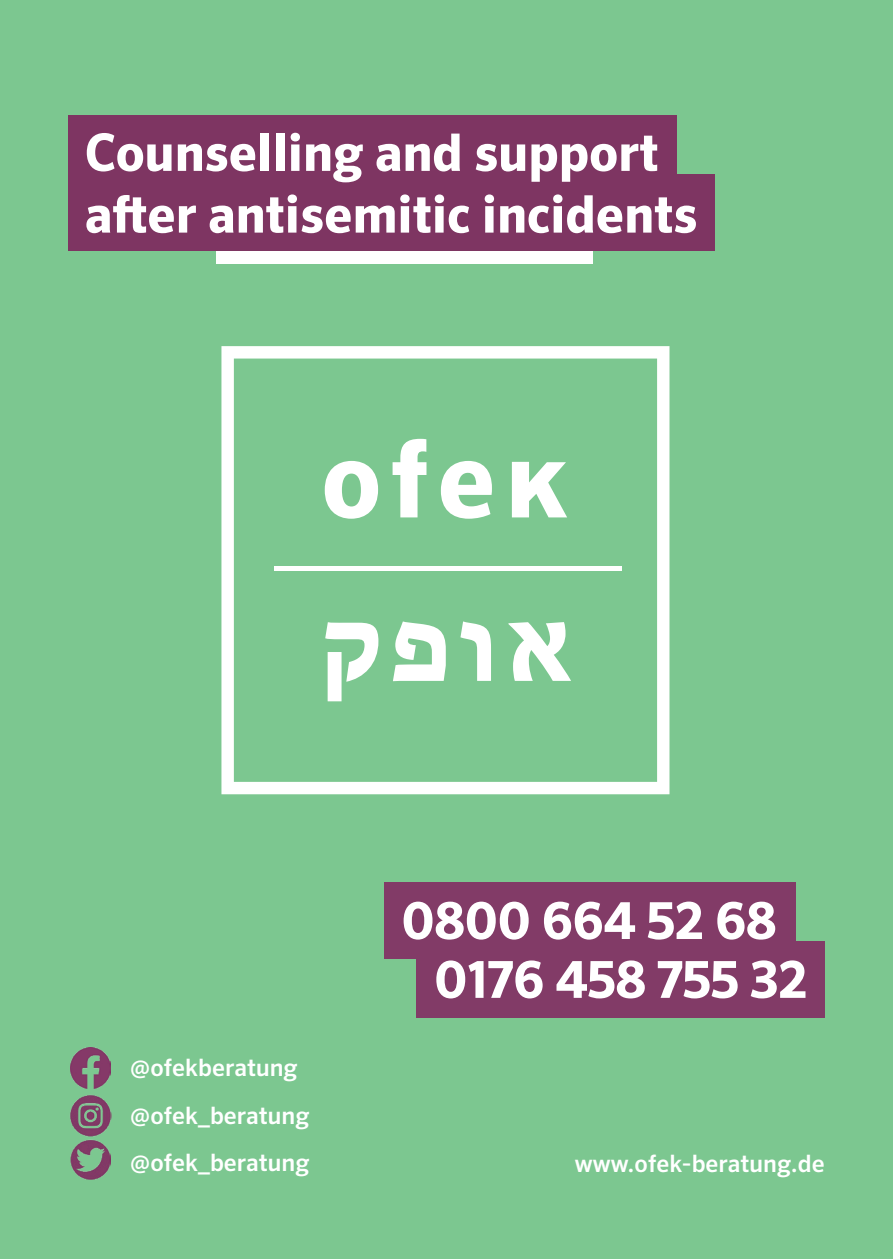
<style>
.page{position:relative;width:893px;height:1259px;background:#7cc790}
.page>*{position:absolute;margin:0;border:0;box-sizing:border-box;transform-origin:0 0}
.t1{font:700 51.9px/61.8px "Sero Pro";color:#fff}
.t2{font:700 51px/58.8px "Sero Pro";color:#fff}
.t3{font:500 24px/47.7px "Sero Pro";color:#fff}
</style>
<div class="page">
<svg style="left:221px;top:346px;width:448px;height:448px"></svg>
<svg style="left:325px;top:621px;width:246px;height:80px"></svg>
<svg style="left:325px;top:439px;width:242px;height:80px"></svg>
<div style="left:274px;top:566px;width:348px;height:5px;background:#fff"></div>
<div style="left:216px;top:246px;width:376px;height:18px;background:#fff"></div>
<div style="left:68px;top:115px;width:608px;height:75px;background:#7e3562"></div>
<div style="left:68px;top:174px;width:647px;height:77px;background:#7e3562"></div>
<img style="left:70px;top:1139px;width:41px;height:40px">
<img style="left:70px;top:1047px;width:41px;height:41px">
<img style="left:70px;top:1095px;width:42px;height:41px">
<div style="left:384px;top:882px;width:411px;height:76px;background:#823b67"></div>
<div style="left:417px;top:941px;width:408px;height:76px;background:#823b67"></div>
<h1 class="t1" style="left:85px;top:122px;width:614px">Counselling and support after antisemitic incidents</h1>
<p class="t3" style="left:130px;top:1043px;width:181px">@ofekberatung @ofek_beratung @ofek_beratung</p>
<h2 class="t2" style="left:434px;top:892px;width:375px;text-indent:-33px">0800 664 52 68<br>0176 458 755 32</h2>
<p class="t3" style="left:575px;top:1139px;width:251px">www.ofek-beratung.de</p>
</div>
